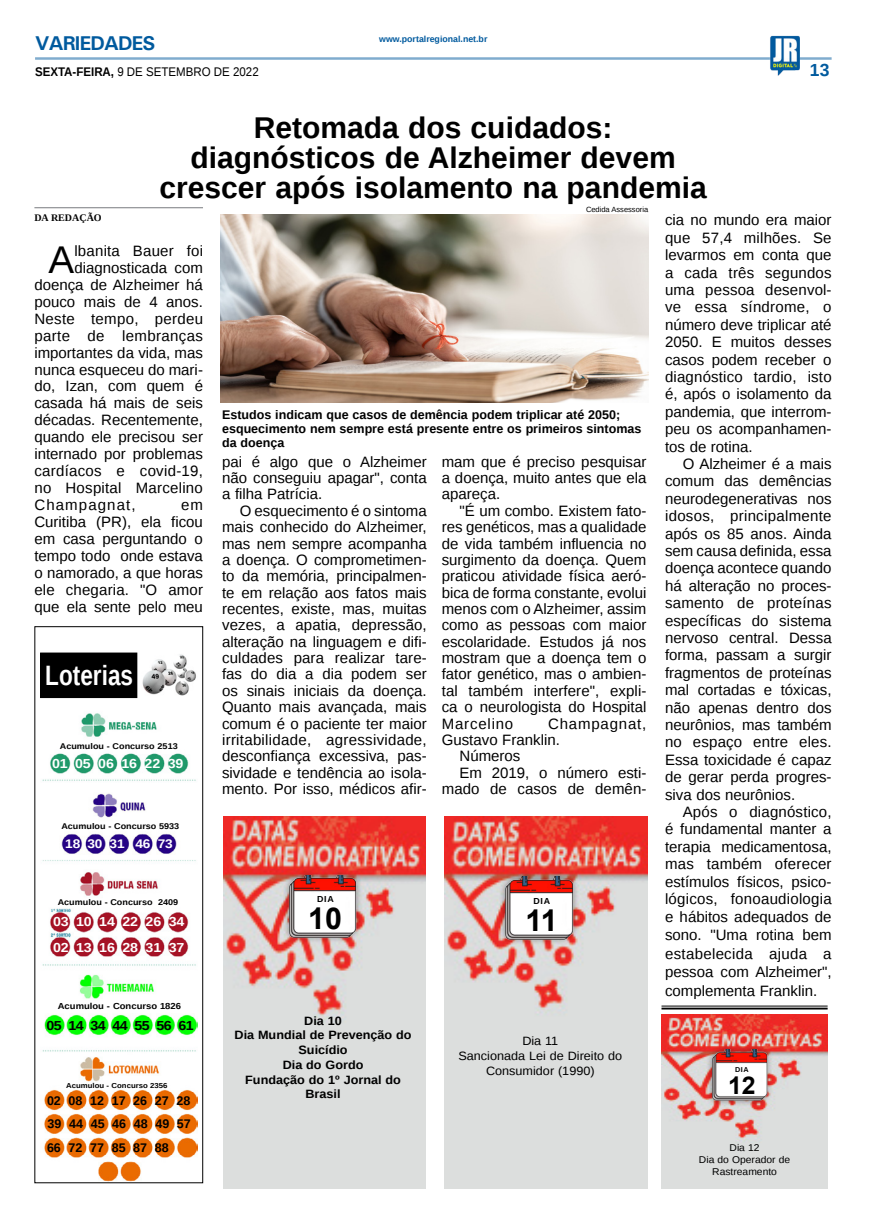
<style>
.page{position:relative;width:869px;height:1223px;background:#fff}
.page>*{position:absolute;margin:0;border:0;box-sizing:border-box;transform-origin:0 0}
.MATÉRIA{font:38.62px "Liberation Sans";color:#000}
.TÍTULO{font:700 30px "Liberation Sans";color:#000}
.t1{font:700 30px "Arial";color:#000}
.TÍTULO-2{font:700 28px "Liberation Sans";color:#fff;scale:.81 1}
.t2{font:700 24.5px "Arial";color:#000}
.TITULO_PG{font:700 20px "Univers";letter-spacing:-.04em;color:#005a9e}
.TÍTULO-3{font:700 17.5px "Liberation Sans";color:#005a9e}
.MATÉRIA-2{font:15px/16.4px "Liberation Sans";color:#000;text-align:justify}
.MATÉRIA-3{font:15px "Liberation Sans";letter-spacing:.02em;color:#000}
.MATÉRIA-4{font:15px "Liberation Sans";letter-spacing:.025em;color:#000}
.MATÉRIA-5{font:15px "Liberation Sans";letter-spacing:.075em;color:#000}
.t3{font:700 13px "Liberation Sans";letter-spacing:-.01em;color:#fff;scale:1.09 1}
.t4{font:700 13px "Liberation Sans";letter-spacing:-.03em;color:#000;scale:1.09 1}
.LEGENDA{font:700 12.5px/13.8px "Liberation Sans";color:#000}
.MATÉRIA-6{font:700 12.5px "Liberation Sans";color:#000}
.DATA_PG{font:12.5px "Liberation Sans";color:#000;scale:.92 1}
.t5{font:700 12.5px "Liberation Sans";letter-spacing:-.01em;color:#fff;scale:1.09 1}
.LEGENDA-2{font:700 12px/14.8px "Liberation Sans";color:#000;text-align:center;scale:1.05 1}
.LEGENDA-3{font:12px/14.8px "Liberation Sans";color:#000;text-align:center;scale:1.05 1}
.CRÉDITO_NOME{font:700 10px "Liberation Serif";color:#000}
.LEGENDA-4{font:9.88px/12px "Liberation Sans";color:#000;text-align:center;scale:1.05 1}
.DATA_PG-2{font:700 8.75px "Liberation Sans";color:#005a9e}
.TÍTULO-4{font:700 8.75px "Liberation Sans";color:#000;scale:1.09 1}
.CRÉDITO_FOTO{font:700 8.75px "Liberation Sans";letter-spacing:.08em;color:#000}
.TÍTULO-5{font:700 8.25px "Liberation Sans";color:#000;scale:1.09 1}
.CRÉDITO_FOTO-2{font:7.5px "Liberation Sans";color:#000}
.TÍTULO-6{font:700 7.12px "Liberation Sans";color:#000;scale:1.09 1}
.CRÉDITO_FOTO-3{font:700 7.12px "Liberation Sans";color:#000}
.s1{font-weight:700}
</style>
<div class="page">
<hr style="left:35px;top:57px;width:796px;height:3px;background:#005a9e">
<img style="left:769px;top:36px;width:30px;height:40px">
<img style="left:40px;top:713px;width:157px;height:471px">
<div style="left:35px;top:626px;width:168px;height:557px;border:1px solid #000"></div>
<img style="left:142px;top:654px;width:54px;height:42px">
<div style="left:41px;top:653px;width:96px;height:44px;background:#000"></div>
<img style="left:223px;top:816px;width:202px;height:372px">
<div style="left:282px;top:868px;width:80px;height:75px;background:#000;opacity:.42"></div>
<img style="left:288px;top:875px;width:69px;height:66px">
<img style="left:444px;top:816px;width:203px;height:372px">
<div style="left:499px;top:870px;width:79px;height:75px;background:#000;opacity:.42"></div>
<img style="left:505px;top:876px;width:68px;height:66px">
<img style="left:661px;top:1014px;width:166px;height:174px">
<div style="left:705px;top:1043px;width:68px;height:63px;background:#000;opacity:.42"></div>
<img style="left:711px;top:1049px;width:56px;height:54px">
<hr style="left:661px;top:1005px;width:166px;height:1px;background:#000">
<hr style="left:661px;top:1007px;width:166px;height:2px;background:#000">
<img style="left:221px;top:214px;width:427px;height:188px">
<hr style="left:34px;top:207px;width:169px;height:1px;background:#939598">
<p class="TITULO_PG" style="left:35px;top:31px;width:122px">VARIEDADES</p>
<p class="DATA_PG" style="left:35px;top:65px;width:244px"><span class="s1">SEXTA-FEIRA,</span> 9 DE SETEMBRO DE 2022</p>
<p class="TÍTULO-3" style="left:809px;top:58px;width:21px">13</p>
<p class="DATA_PG-2" style="left:379px;top:33px;width:110px">www.portalregional.net.br</p>
<p class="TÍTULO" style="left:253px;top:107px;width:360px">Retomada dos cuidados:</p>
<p class="TÍTULO" style="left:190px;top:137px;width:486px">diagnósticos de Alzheimer devem</p>
<p class="TÍTULO" style="left:159px;top:167px;width:548px">crescer após isolamento na pandemia</p>
<p class="CRÉDITO_NOME" style="left:34px;top:211px;width:69px">DA REDAÇÃO</p>
<p class="MATÉRIA" style="left:49px;top:237px;width:27px">A</p>
<p class="MATÉRIA-2" style="left:74px;top:244px;width:130px">lbanita Bauer foi</p>
<p class="MATÉRIA-2" style="left:74px;top:260px;width:130px">diagnosticada com</p>
<p class="MATÉRIA-2" style="left:34px;top:277px;width:170px">doença de Alzheimer há</p>
<p class="MATÉRIA-2" style="left:34px;top:294px;width:170px">pouco mais de 4 anos.</p>
<p class="MATÉRIA-3" style="left:34px;top:310px;width:170px">Neste tempo, perdeu</p>
<p class="MATÉRIA-4" style="left:34px;top:327px;width:170px">parte de lembranças</p>
<p class="MATÉRIA-2" style="left:34px;top:345px;width:170px">importantes da vida, mas</p>
<p class="MATÉRIA-2" style="left:34px;top:362px;width:170px">nunca esqueceu do mari-</p>
<p class="MATÉRIA-2" style="left:34px;top:379px;width:170px">do, Izan, com quem é</p>
<p class="MATÉRIA-2" style="left:34px;top:396px;width:170px">casada há mais de seis</p>
<p class="MATÉRIA-2" style="left:34px;top:412px;width:170px">décadas. Recentemente,</p>
<p class="MATÉRIA-2" style="left:34px;top:429px;width:170px">quando ele precisou ser</p>
<p class="MATÉRIA-2" style="left:34px;top:446px;width:170px">internado por problemas</p>
<p class="MATÉRIA-3" style="left:34px;top:462px;width:170px">cardíacos e covid-19,</p>
<p class="MATÉRIA-2" style="left:34px;top:480px;width:170px">no Hospital Marcelino</p>
<p class="MATÉRIA-5" style="left:34px;top:496px;width:103px">Champagnat,</p>
<p class="MATÉRIA-2" style="left:34px;top:497px;width:170px;line-height:17px;text-indent:147px">em Curitiba (PR), ela ficou em casa perguntando o tempo todo onde estava o namorado, a que horas ele chegaria. "O amor que ela sente pelo meu</p>
<p class="TÍTULO-2" style="left:45px;top:656px;width:110px">Loterias</p>
<p class="TÍTULO-5" style="left:60px;top:740px;width:110px">Acumulou - Concurso 2513</p>
<p class="t3" style="left:52px;top:755px;width:122px">01 05 06 16 22 39</p>
<p class="TÍTULO-5" style="left:61px;top:820px;width:110px">Acumulou - Concurso 5933</p>
<p class="t5" style="left:65px;top:835px;width:100px">18 30 31 46 73</p>
<p class="TÍTULO-5" style="left:58px;top:896px;width:112px">Acumulou - Concurso 2409</p>
<p class="t3" style="left:53px;top:912px;width:122px">03 10 14 22 26 34</p>
<p class="t3" style="left:53px;top:938px;width:122px">02 13 16 28 31 37</p>
<p class="TÍTULO-4" style="left:58px;top:999px;width:114px">Acumulou - Concurso 1826</p>
<p class="t4" style="left:46px;top:1016px;width:137px">05 14 34 44 55 56 61</p>
<p class="TÍTULO-6" style="left:66px;top:1080px;width:95px">Acumulou - Concurso 2356</p>
<p class="MATÉRIA-6" style="left:47px;top:1091px;width:145px">02 08 12 17 26 27 28</p>
<p class="MATÉRIA-6" style="left:48px;top:1115px;width:145px">39 44 45 46 48 49 57</p>
<p class="MATÉRIA-6" style="left:47px;top:1138px;width:123px">66 72 77 85 87 88</p>
<p class="CRÉDITO_FOTO-2" style="left:585px;top:205px;width:64px">Cedida Assessoria</p>
<p class="LEGENDA" style="left:222px;top:407px;width:420px">Estudos indicam que casos de demência podem triplicar até 2050; esquecimento nem sempre está presente entre os primeiros sintomas da doença</p>
<p class="MATÉRIA-2" style="left:222px;top:454px;width:206px">pai é algo que o Alzheimer não conseguiu apagar", conta a filha Patrícia.</p>
<p class="MATÉRIA-2" style="left:222px;top:503px;width:206px;text-indent:18px">O esquecimento é o sintoma mais conhecido do Alzheimer, mas nem sempre acompanha a doença. O comprometimen&shy;to da memória, principalmen&shy;te em relação aos fatos mais recentes, existe, mas, muitas vezes, a apatia, depressão, alteração na linguagem e difi&shy;culdades para realizar tare&shy;fas do dia a dia podem ser os sinais iniciais da doença.<br>Quanto mais avançada, mais comum é o paciente ter maior irritabilidade, agressividade, desconfiança excessiva, pas&shy;sividade e tendência ao isola&shy;mento. Por isso, médicos afir-</p>
<p class="MATÉRIA-2" style="left:441px;top:454px;width:206px">mam que é preciso pesquisar a doença, muito antes que ela apareça.</p>
<p class="MATÉRIA-2" style="left:441px;top:503px;width:206px;text-indent:18px">"É um combo. Existem fato&shy;res genéticos, mas a qualidade de vida também influencia no surgimento da doença. Quem praticou atividade física aeró&shy;bica de forma constante, evolui menos com o Alzheimer, assim como as pessoas com maior escolaridade. Estudos já nos mostram que a doença tem o fator genético, mas o ambien&shy;tal também interfere", expli&shy;ca o neurologista do Hospital Marcelino</p>
<p class="MATÉRIA-2" style="left:441px;top:716px;width:206px;text-indent:106px">Champagnat,<br>Gustavo Franklin.</p>
<p class="MATÉRIA-2" style="left:459px;top:748px;width:62px">Números</p>
<p class="MATÉRIA-2" style="left:441px;top:765px;width:206px;text-align:right">Em 2019, o número esti&shy;mado de casos de demên-</p>
<p class="CRÉDITO_FOTO" style="left:317px;top:893px;width:18px">DIA</p>
<p class="t1" style="left:308px;top:897px;width:35px">10</p>
<p class="LEGENDA-2" style="left:304px;top:1012px;width:37px">Dia 10</p>
<p class="LEGENDA-2" style="left:234px;top:1027px;width:170px">Dia Mundial de Prevenção do<br>Suicídio</p>
<p class="LEGENDA-2" style="left:282px;top:1057px;width:78px">Dia do Gordo</p>
<p class="LEGENDA-2" style="left:245px;top:1071px;width:150px">Fundação do 1º Jornal do<br>Brasil</p>
<p class="CRÉDITO_FOTO" style="left:533px;top:894px;width:18px">DIA</p>
<p class="t1" style="left:525px;top:898px;width:34px">11</p>
<p class="LEGENDA-3" style="left:522px;top:1034px;width:36px">Dia 11</p>
<p class="LEGENDA-3" style="left:458px;top:1048px;width:157px">Sancionada Lei de Direito do<br>Consumidor (1990)</p>
<p class="MATÉRIA-2" style="left:664px;top:212px;width:168px;line-height:17.4px">cia no mundo era maior que 57,4 milhões. Se levarmos em conta que a cada três segundos uma pessoa desenvol&shy;ve essa síndrome, o número deve triplicar até 2050. E muitos desses casos podem receber o diagnóstico tardio, isto é, após o isolamento da pandemia, que interrom&shy;peu os acompanhamen&shy;tos de rotina.</p>
<p class="MATÉRIA-2" style="left:664px;top:456px;width:168px;line-height:17.4px;text-indent:18px">O Alzheimer é a mais comum das demências neurodegenerativas nos idosos, principalmente após os 85 anos. Ainda sem causa definida, essa doença acontece quando há alteração no proces&shy;samento de proteínas específicas do sistema nervoso central. Dessa forma, passam a surgir fragmentos de proteínas mal cortadas e tóxicas, não apenas dentro dos neurônios, mas também no espaço entre eles.<br>Essa toxicidade é capaz de gerar perda progres&shy;siva dos neurônios.</p>
<p class="MATÉRIA-2" style="left:664px;top:803px;width:168px;line-height:17.9px;text-indent:18px">Após o diagnóstico, é fundamental manter a terapia medicamentosa, mas também oferecer estímulos físicos, psico&shy;lógicos, fonoaudiologia e hábitos adequados de sono. "Uma rotina bem estabelecida ajuda a pessoa com Alzheimer", complementa Franklin.</p>
<p class="CRÉDITO_FOTO-3" style="left:734px;top:1064px;width:15px">DIA</p>
<p class="t2" style="left:727px;top:1067px;width:29px">12</p>
<p class="LEGENDA-4" style="left:729px;top:1141px;width:30px">Dia 12</p>
<p class="LEGENDA-4" style="left:698px;top:1153px;width:88px">Dia do Operador de<br>Rastreamento</p>
</div>
